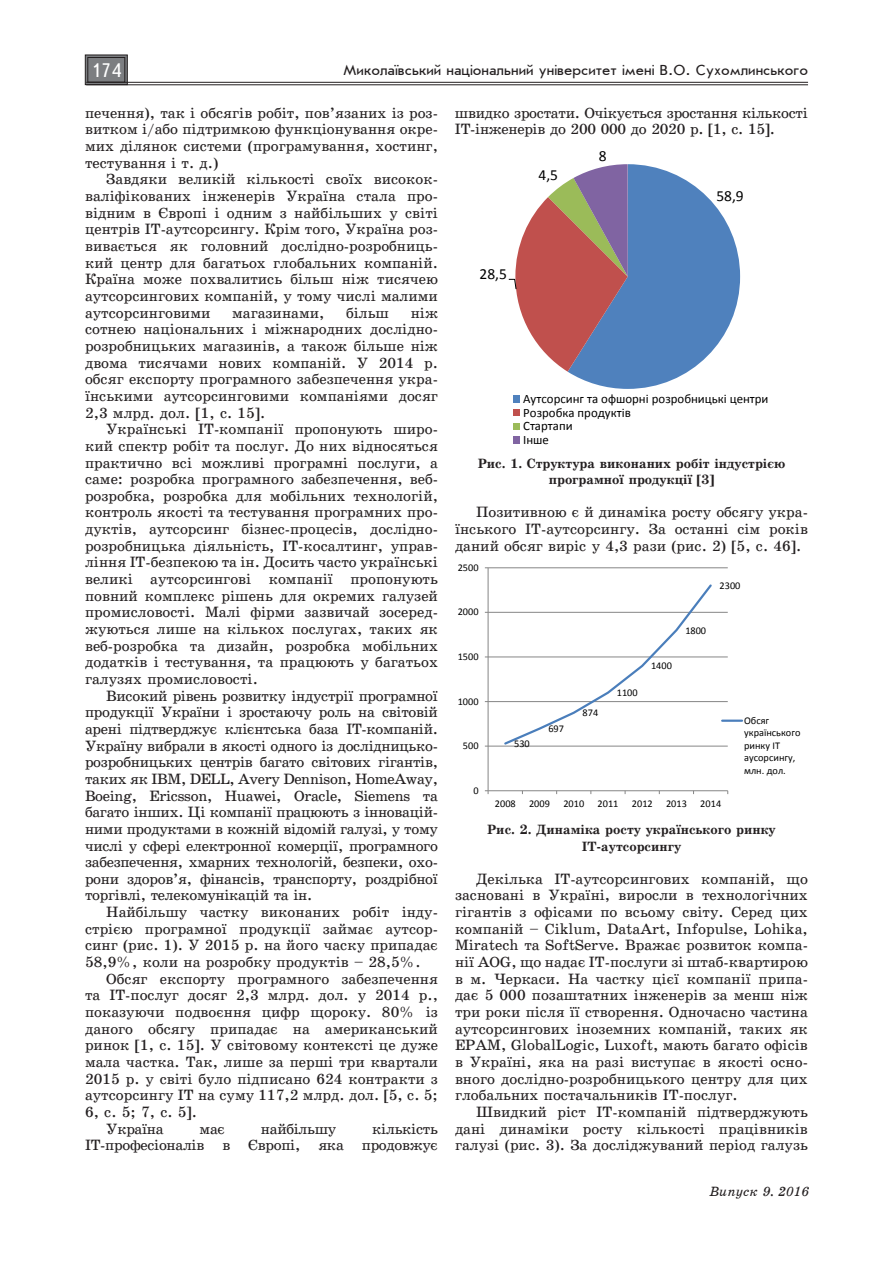
<style>
.page{position:relative;width:893px;height:1263px;background:#fff}
.page>*{position:absolute;margin:0;border:0;box-sizing:border-box;transform-origin:0 0}
.t1{font:19.5px "Ukrainian Text";color:#fff}
.t2{font:15.45px "Calibri";color:#000}
.t3{font:15px/16.6px "Ukrainian School";color:#231f20;text-align:justify}
.t4{font:15px/16.6px "Ukrainian School";letter-spacing:-.02em;color:#231f20;text-align:right}
.t5{font:15px "Ukrainian Journal Sans";color:#231f20}
.t6{font:700 13.5px/16.6px "Ukrainian School";color:#231f20;text-align:center}
.t7{font:italic 13.5px "Ukrainian School";color:#231f20}
.t8{font:12.75px/13.8px "Calibri";color:#000}
.t9{font:10.35px/12.6px "Calibri";color:#000}
</style>
<div class="page">
<svg style="left:85px;top:54px;width:43px;height:31px"></svg>
<div style="left:88px;top:57px;width:37px;height:25px;border:1px solid #231f20"></div>
<hr style="left:86px;top:82px;width:722px;height:1px;background:#231f20">
<hr style="left:86px;top:85px;width:722px;height:1px;background:#231f20">
<svg style="left:508px;top:164px;width:233px;height:280px"></svg>
<svg style="left:484px;top:567px;width:259px;height:228px"></svg>
<h1 class="t1" style="left:91px;top:60px;width:32px">174</h1>
<p class="t5" style="left:343px;top:63px;width:466px">Миколаївський національний університет імені В.О. Сухомлинського</p>
<p class="t3" style="left:85px;top:104px;width:354px">печення), так і обсягів робіт, пов’язаних із роз&shy;витком і/або підтримкою функціонування окре&shy;мих ділянок системи (програмування, хостинг, тестування і т. д.)</p>
<p class="t3" style="left:85px;top:171px;width:354px;text-indent:21px">Завдяки великій кількості своїх високок&shy;валіфікованих інженерів Україна стала про&shy;відним в Європі і одним з найбільших у світі центрів ІТ-аутсорсингу. Крім того, Україна роз&shy;вивається як головний дослідно-розробниць&shy;кий центр для багатьох глобальних компаній.<br>Країна може похвалитись більш ніж тисячею аутсорсингових компаній, у тому числі малими аутсорсинговими</p>
<p class="t4" style="left:455px;top:104px;width:354px;text-align:left">швидко зростати. Очікується зростання кількості<br>ІТ-інженерів до 200 000 до 2020 р. [1, с. 15].</p>
<p class="t2" style="left:599px;top:147px;width:9px">8</p>
<p class="t2" style="left:539px;top:166px;width:21px">4,5</p>
<p class="t2" style="left:716px;top:186px;width:29px">58,9</p>
<p class="t2" style="left:479px;top:264px;width:29px">28,5</p>
<p class="t3" style="left:232px;top:304px;width:94px">магазинами,</p>
<p class="t3" style="left:346px;top:304px;width:45px">більш</p>
<p class="t3" style="left:85px;top:304px;width:354px;text-indent:326px">ніж сотнею національних і міжнародних дослідно&shy;розробницьких магазинів, а також більше ніж двома тисячами нових компаній. У 2014 р. обсяг експорту програмного забезпечення укра&shy;їнськими аутсорсинговими компаніями досяг 2,3 млрд. дол. [1, с. 15].</p>
<p class="t3" style="left:85px;top:421px;width:354px;text-indent:21px">Українські ІТ-компанії пропонують широ&shy;кий спектр робіт та послуг. До них відносяться практично всі можливі програмні послуги, а саме: розробка програмного забезпечення, веб&shy;розробка, розробка для мобільних технологій, контроль якості та тестування програмних про&shy;дуктів, аутсорсинг бізнес-процесів, дослідно&shy;розробницька діяльність, ІТ-косалтинг, управ&shy;ління ІТ-безпекою та ін. Досить часто українські великі аутсорсингові компанії пропонують повний комплекс рішень для окремих галузей промисловості. Малі фірми зазвичай зосеред&shy;жуються лише на кількох послугах, таких як веб-розробка та дизайн, розробка мобільних додатків і тестування, та працюють у багатьох галузях промисловості.</p>
<p class="t3" style="left:85px;top:687px;width:354px;text-indent:21px">Високий рівень розвитку індустрії програмної продукції України і зростаючу роль на світовій арені підтверджує клієнтська база ІТ-компаній.<br>Україну вибрали в якості одного із дослідницько&shy;розробницьких центрів багато світових гігантів, таких як IBM, DELL, Avery Dennison, HomeAway, Boeing, Ericsson, Huawei, Oracle, Siemens та багато інших. Ці компанії працюють з інновацій&shy;ними продуктами в кожній відомій галузі, у тому числі у сфері електронної комерції, програмного забезпечення, хмарних технологій, безпеки, охо&shy;рони здоров’я, фінансів, транспорту, роздрібної торгівлі, телекомунікацій та ін.</p>
<p class="t3" style="left:85px;top:904px;width:354px;text-indent:21px">Найбільшу частку виконаних робіт інду&shy;стрією програмної продукції займає аутсор&shy;синг (рис. 1). У 2015 р. на його часку припадає 58,9%, коли на розробку продуктів – 28,5%.</p>
<p class="t3" style="left:106px;top:970px;width:333px">Обсяг експорту програмного забезпечення</p>
<p class="t3" style="left:85px;top:987px;width:354px">та ІТ-послуг досяг 2,3 млрд. дол. у 2014 р.,</p>
<p class="t3" style="left:85px;top:1004px;width:354px">показуючи подвоєння цифр щороку. 80% із</p>
<p class="t3" style="left:85px;top:1020px;width:354px">даного обсягу припадає на американський</p>
<p class="t3" style="left:85px;top:1037px;width:354px">ринок [1, с. 15]. У світовому контексті це дуже</p>
<p class="t3" style="left:85px;top:1054px;width:354px">мала частка. Так, лише за перші три квартали</p>
<p class="t3" style="left:85px;top:1070px;width:354px">2015 р. у світі було підписано 624 контракти з</p>
<p class="t3" style="left:85px;top:1087px;width:354px">аутсорсингу ІТ на суму 117,2 млрд. дол. [5, с. 5;</p>
<p class="t3" style="left:85px;top:1103px;width:114px">6, с. 5; 7, с. 5].</p>
<p class="t4" style="left:106px;top:1120px;width:59px">Україна</p>
<p class="t3" style="left:200px;top:1120px;width:27px">має</p>
<p class="t4" style="left:261px;top:1120px;width:77px">найбільшу</p>
<p class="t8" style="left:523px;top:392px;width:247px">Аутсорсинг та офшорні розробницькі центри<br>Розробка продуктів<br>Стартапи<br>Інше</p>
<p class="t6" style="left:478px;top:455px;width:309px">Рис. 1. Структура виконаних робіт індустрією програмної продукції [3]</p>
<p class="t3" style="left:455px;top:504px;width:354px;text-indent:21px">Позитивною є й динаміка росту обсягу укра&shy;їнського ІТ-аутсорсингу. За останні сім років даний обсяг виріс у 4,3 рази (рис. 2) [5, с. 46].</p>
<p class="t9" style="left:458px;top:561px;width:22px">2500</p>
<p class="t9" style="left:720px;top:579px;width:22px">2300</p>
<p class="t9" style="left:458px;top:606px;width:22px">2000</p>
<p class="t9" style="left:685px;top:624px;width:22px">1800</p>
<p class="t9" style="left:458px;top:650px;width:22px">1500</p>
<p class="t9" style="left:651px;top:660px;width:22px">1400</p>
<p class="t9" style="left:617px;top:686px;width:22px">1100</p>
<p class="t9" style="left:458px;top:695px;width:22px">1000</p>
<p class="t9" style="left:583px;top:707px;width:17px">874</p>
<p class="t9" style="left:744px;top:714px;width:58px">Обсяг українського ринку ІТ аусорсингу, млн. дол.</p>
<p class="t9" style="left:548px;top:722px;width:17px">697</p>
<p class="t9" style="left:514px;top:737px;width:17px">530</p>
<p class="t9" style="left:463px;top:739px;width:17px">500</p>
<p class="t9" style="left:473px;top:784px;width:7px">0</p>
<p class="t9" style="left:495px;top:797px;width:22px">2008</p>
<p class="t9" style="left:529px;top:797px;width:22px">2009</p>
<p class="t9" style="left:563px;top:797px;width:22px">2010</p>
<p class="t9" style="left:598px;top:797px;width:22px">2011</p>
<p class="t9" style="left:632px;top:797px;width:22px">2012</p>
<p class="t9" style="left:666px;top:797px;width:22px">2013</p>
<p class="t9" style="left:700px;top:797px;width:22px">2014</p>
<p class="t6" style="left:487px;top:821px;width:290px">Рис. 2. Динаміка росту українського ринку<br>ІТ-аутсорсингу</p>
<p class="t3" style="left:455px;top:870px;width:354px;text-indent:21px">Декілька ІТ-аутсорсингових компаній, що засновані в Україні, виросли в технологічних гігантів з офісами по всьому світу. Серед цих компаній – Ciklum, DataArt, Infopulse, Lohika, Miratech та SoftServe. Вражає розвиток компа&shy;нії AOG, що надає ІТ-послуги зі штаб-квартирою в м. Черкаси. На частку цієї компанії припа&shy;дає 5 000 позаштатних інженерів за менш ніж три роки після її створення. Одночасно частина аутсорсингових іноземних компаній, таких як EPAM, GlobalLogic, Luxoft, мають багато офісів в Україні, яка на разі виступає в якості осно&shy;вного дослідно-розробницького центру для цих глобальних постачальників ІТ-послуг.</p>
<p class="t3" style="left:455px;top:1103px;width:354px;text-indent:21px">Швидкий ріст ІТ-компаній підтверджують дані динаміки росту кількості працівників галузі (рис. 3). За досліджуваний період галузь</p>
<p class="t4" style="left:85px;top:1120px;width:354px">кількість<br>ІТ-професіоналів в Європі, яка продовжує</p>
<p class="t7" style="left:709px;top:1183px;width:102px">Випуск 9. 2016</p>
</div>
